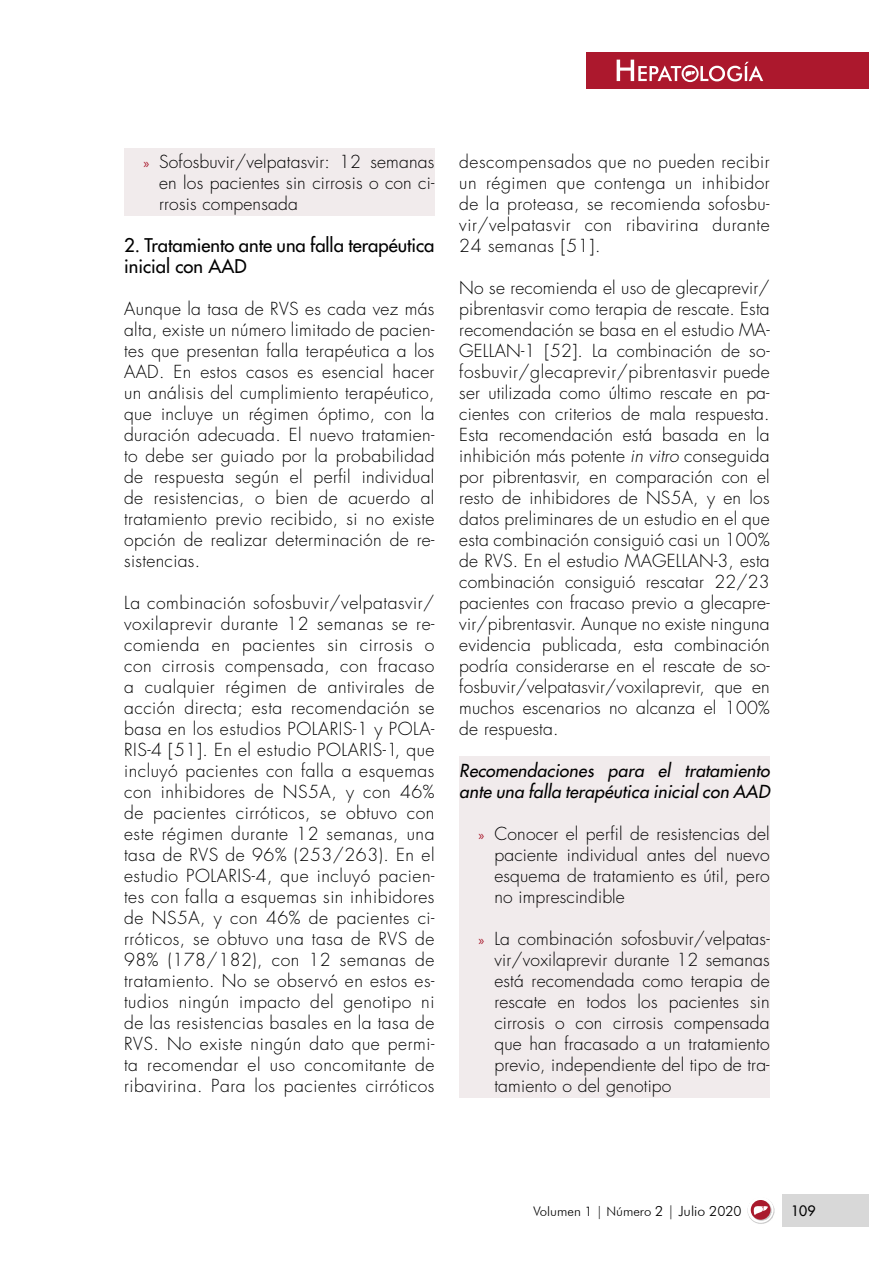
<style>
.page{position:relative;width:869px;height:1265px;background:#fff}
.page>*{position:absolute;margin:0;border:0;box-sizing:border-box;transform-origin:0 0}
.t1{font:500 18.38px/21px "Futura Std";color:#000}
.t2{font:300 17.5px/21px "Futura Std";letter-spacing:.01em;color:#000;text-align:justify}
.t3{font:italic 500 17.5px/21px "Futura Std";letter-spacing:.01em;color:#000}
.t4{font:500 14px "Futura Std";color:#000}
.t5{font:300 13.12px "Futura BT";color:#000}
.s1{font-family:"Myriad Pro";font-weight:400;font-size:14px;color:#a91a2d}
.s2{font-style:italic}
.s3{font-size:14px}
</style>
<div class="page">
<div style="left:585px;top:53px;width:283px;height:36px;background:#ac182d"></div>
<svg style="left:616px;top:60px;width:146px;height:21px"></svg>
<div style="left:781px;top:1194px;width:87px;height:33px;background:#d8d8d8"></div>
<img style="left:753px;top:1201px;width:22px;height:23px">
<svg style="left:747px;top:1197px;width:26px;height:26px"></svg>
<svg style="left:750px;top:1200px;width:20px;height:20px"></svg>
<svg style="left:753px;top:1206px;width:14px;height:9px"></svg>
<div style="left:459px;top:756px;width:310px;height:342px;background:#f1ebec"></div>
<div style="left:124px;top:149px;width:310px;height:67px;background:#f1ebec"></div>
<p class="t2" style="left:159px;top:152px;width:277px;text-indent:-16px"><span class="s1">»</span> Sofosbuvir/velpatasvir: 12 semanas en los pacientes sin cirrosis o con ci&shy;rrosis compensada</p>
<p class="t1" style="left:124px;top:235px;width:312px">2. Tratamiento ante una falla terapéutica inicial con AAD</p>
<p class="t2" style="left:124px;top:299px;width:312px">Aunque la tasa de RVS es cada vez más alta, existe un número limitado de pacien&shy;tes que presentan falla terapéutica a los AAD. En estos casos es esencial hacer un análisis del cumplimiento terapéutico, que incluye un régimen óptimo, con la duración adecuada. El nuevo tratamien&shy;to debe ser guiado por la probabilidad de respuesta según el perfil individual de resistencias, o bien de acuerdo al tratamiento previo recibido, si no existe opción de realizar determinación de re&shy;sistencias.</p>
<p class="t2" style="left:124px;top:593px;width:312px">La combinación sofosbuvir/velpatasvir/ voxilaprevir durante 12 semanas se re&shy;comienda en pacientes sin cirrosis o con cirrosis compensada, con fracaso a cualquier régimen de antivirales de acción directa; esta recomendación se basa en los estudios POLARIS-1 y POLA-RIS-4 [51]. En el estudio POLARIS-1, que incluyó pacientes con falla a esquemas con inhibidores de NS5A, y con 46% de pacientes cirróticos, se obtuvo con este régimen durante 12 semanas, una tasa de RVS de 96% (253/263). En el estudio POLARIS-4, que incluyó pacien&shy;tes con falla a esquemas sin inhibidores de NS5A, y con 46% de pacientes ci&shy;rróticos, se obtuvo una tasa de RVS de 98% (178/182), con 12 semanas de tratamiento. No se observó en estos es&shy;tudios ningún impacto del genotipo ni de las resistencias basales en la tasa de RVS. No existe ningún dato que permi&shy;ta recomendar el uso concomitante de ribavirina. Para los pacientes cirróticos</p>
<p class="t2" style="left:459px;top:152px;width:312px">descompensados que no pueden recibir un régimen que contenga un inhibidor de la proteasa, se recomienda sofosbu&shy;vir/velpatasvir con ribavirina durante 24 semanas [51].</p>
<p class="t2" style="left:459px;top:278px;width:312px">No se recomienda el uso de glecaprevir/ pibrentasvir como terapia de rescate. Esta recomendación se basa en el estudio MA-GELLAN-1 [52]. La combinación de so&shy;fosbuvir/glecaprevir/pibrentasvir puede ser utilizada como último rescate en pa&shy;cientes con criterios de mala respuesta.<br>Esta recomendación está basada en la inhibición más potente <span class="s2">in vitro</span> conseguida por pibrentasvir, en comparación con el resto de inhibidores de NS5A, y en los datos preliminares de un estudio en el que esta combinación consiguió casi un 100% de RVS. En el estudio MAGELLAN-3, esta combinación consiguió rescatar 22/23 pacientes con fracaso previo a glecapre&shy;vir/pibrentasvir. Aunque no existe ninguna evidencia publicada, esta combinación podría considerarse en el rescate de so&shy;fosbuvir/velpatasvir/voxilaprevir, que en muchos escenarios no alcanza el 100% de respuesta.</p>
<p class="t3" style="left:459px;top:760px;width:312px">Recomendaciones para el tratamiento ante una falla terapéutica inicial con AAD</p>
<p class="t2" style="left:494px;top:824px;width:277px;text-indent:-16px"><span class="s1">»</span> Conocer el perfil de resistencias del paciente individual antes del nuevo esquema de tratamiento es útil, pero no imprescindible</p>
<p class="t2" style="left:494px;top:929px;width:277px;text-indent:-16px"><span class="s1">»</span> La combinación sofosbuvir/velpatas&shy;vir/voxilaprevir durante 12 semanas está recomendada como terapia de rescate en todos los pacientes sin cirrosis o con cirrosis compensada que han fracasado a un tratamiento previo, independiente del tipo de tra&shy;tamiento o del genotipo</p>
<p class="t5" style="left:533px;top:1203px;width:210px">Volumen 1 | Número <span class="s3">2 | Julio 2020</span></p>
<p class="t4" style="left:790px;top:1202px;width:26px">109</p>
</div>
